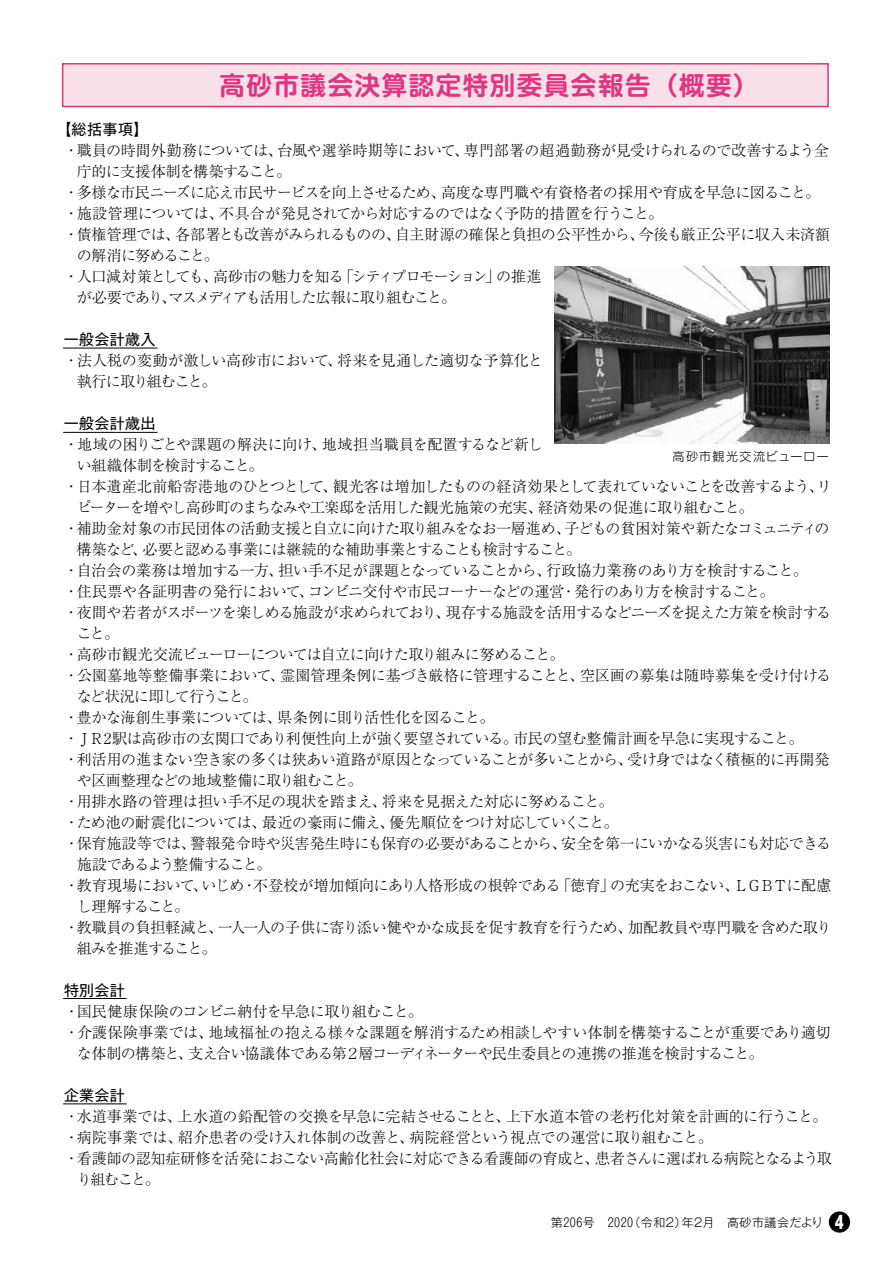
<style>
.page{position:relative;width:893px;height:1263px;background:#fff}
.page>*{position:absolute;margin:0;border:0;box-sizing:border-box;transform-origin:0 0}
.t1{font:700 25.5px "Shin M Go Pro De";letter-spacing:.06em;color:#e03582}
.t2{font:700 18px "Gothic MB101 Pro";color:#fff}
.t3{font:300 15px/21px "Ryumin Pro";letter-spacing:-.03em;color:#000}
.t4{font:300 15px/21px "Ryumin Pro";letter-spacing:-.055em;color:#000}
.t5{font:300 15px/21px "Ryumin Pro";letter-spacing:-.01em;color:#000}
.t6{font:300 15px "Ryumin Pro";letter-spacing:-.005em;color:#000}
.t7{font:300 15px/21px "Ryumin Pro";letter-spacing:-.08em;color:#000}
.t8{font:300 15px "Ryumin Pro";letter-spacing:-.06em;color:#000}
.t9{font:300 15px "Ryumin Pro";letter-spacing:-.05em;color:#000}
.t10{font:300 15px "Ryumin Pro";letter-spacing:.005em;color:#000}
.t11{font:300 15px "Ryumin Pro";color:#000}
.t12{font:15px "Gothic MB101 Pro";letter-spacing:.02em;color:#000}
.t13{font:300 15px "Ryumin Pro";letter-spacing:-.105em;color:#000}
.t14{font:300 12px "Gothic MB101 Pro";letter-spacing:.04em;color:#000}
.t15{font:300 12px "Shin Go Pr 5";letter-spacing:.095em;color:#000}
</style>
<div class="page">
<div style="left:63px;top:64px;width:765px;height:43px;background:#f9e0e9"></div>
<div style="left:62px;top:63px;width:767px;height:44px;border:2px solid #e03582"></div>
<img style="left:555px;top:266px;width:275px;height:177px">
<hr style="left:63px;top:348px;width:95px;height:1px;background:#000">
<hr style="left:63px;top:432px;width:95px;height:1px;background:#000">
<hr style="left:63px;top:998px;width:64px;height:1px;background:#000">
<hr style="left:63px;top:1103px;width:64px;height:1px;background:#000">
<div style="left:829px;top:1211px;width:21px;height:21px;background:#000;border-radius:50%"></div>
<p class="t12" style="left:56px;top:117px;width:93px">【総括事項【</p>
<h1 class="t1" style="left:220px;top:65px;width:541px">高砂市議会決算認定特別委員会報告（概要(</h1>
<p class="t3" style="left:464px;top:138px;width:366px">専門部署の超過勤務が見受けられるので改善するよう全</p>
<p class="t3" style="left:277px;top:138px;width:193px">台風や選挙時期等において、</p>
<p class="t3" style="left:77px;top:138px;width:216px;text-indent:-13px">・職員の時間外勤務については、庁的に支援体制を構築すること。</p>
<p class="t8" style="left:77px;top:180px;width:370px">多様な市民ニーズに応え市民サービスを向上させるため、</p>
<p class="t3" style="left:441px;top:180px;width:381px">高度な専門職や有資格者の採用や育成を早急に図ること。</p>
<p class="t3" style="left:64px;top:180px;width:16px">・</p>
<p class="t3" style="left:219px;top:201px;width:445px">不具合が発見されてから対応するのではなく予防的措置を行うこと。</p>
<p class="t3" style="left:77px;top:201px;width:148px">施設管理については、</p>
<p class="t3" style="left:64px;top:201px;width:16px">・</p>
<p class="t4" style="left:175px;top:222px;width:227px">各部署とも改善がみられるものの、</p>
<p class="t5" style="left:395px;top:222px;width:250px">自主財源の確保と負担の公平性から、</p>
<p class="t3" style="left:638px;top:222px;width:193px">今後も厳正公平に収入未済額</p>
<p class="t3" style="left:77px;top:222px;width:144px;text-indent:-13px">・債権管理では、<br>の解消に努めること。</p>
<p class="t3" style="left:213px;top:264px;width:132px">高砂市の魅力を知る</p>
<p class="t7" style="left:77px;top:264px;width:381px;text-indent:-13px">・人口減対策としても、<br>が必要でありマスメディアも活用した広報に取り組むこと。</p>
<p class="t3" style="left:496px;top:264px;width:47px">の推進</p>
<p class="t3" style="left:485px;top:264px;width:16px">」</p>
<p class="t3" style="left:339px;top:264px;width:16px">「</p>
<p class="t13" style="left:352px;top:264px;width:138px">シティプロモーション</p>
<p class="t3" style="left:161px;top:285px;width:16px">、</p>
<p class="t12" style="left:64px;top:327px;width:93px">一般会計歳入</p>
<p class="t3" style="left:337px;top:348px;width:207px">将来を見通した適切な予算化と</p>
<p class="t3" style="left:77px;top:348px;width:267px;text-indent:-13px">・法人税の変動が激しい高砂市において、執行に取り組むこと。</p>
<p class="t12" style="left:64px;top:411px;width:93px">一般会計歳出</p>
<p class="t11" style="left:322px;top:432px;width:222px">地域担当職員を配置するなど新し</p>
<p class="t5" style="left:77px;top:432px;width:251px;text-indent:-13px">・地域の困りごとや課題の解決に向け、い組織体制を検討すること。</p>
<p class="t15" style="left:672px;top:446px;width:158px">高砂市観光交流ビューロー</p>
<p class="t3" style="left:333px;top:474px;width:500px">観光客は増加したものの経済効果として表れていないことを改善するようリ、</p>
<p class="t6" style="left:64px;top:474px;width:275px">・日本遺産北前船寄港地のひとつとして、</p>
<p class="t4" style="left:77px;top:495px;width:467px">ピーターを増やし高砂町のまちなみや工楽邸を活用した観光施策の充実、</p>
<p class="t3" style="left:538px;top:495px;width:217px">経済効果の促進に取り組むこと。</p>
<p class="t3" style="left:142px;top:516px;width:440px;text-indent:-78px">・補助金対象の市民団体の活動支援と自立に向けた取り組みをなお一層進め、必要と認める事業には継続的な補助事業とすることも検討すること。</p>
<p class="t7" style="left:564px;top:516px;width:267px">子どもの貧困対策や新たなコミュニティの</p>
<p class="t3" style="left:77px;top:537px;width:72px">構築など、</p>
<p class="t11" style="left:77px;top:558px;width:208px">自治会の業務は増加する一方、</p>
<p class="t4" style="left:279px;top:558px;width:274px">担い手不足が課題となっていることから、</p>
<p class="t3" style="left:546px;top:558px;width:263px">行政協力業務のあり方を検討すること。</p>
<p class="t3" style="left:64px;top:558px;width:16px">・</p>
<p class="t10" style="left:77px;top:579px;width:238px">住民票や各証明書の発行において、</p>
<p class="t9" style="left:561px;top:579px;width:215px">・発行のあり方を検討すること。</p>
<p class="t3" style="left:308px;top:579px;width:258px">コンビニ交付や市民コーナーなどの運営</p>
<p class="t3" style="left:64px;top:579px;width:16px">・</p>
<p class="t3" style="left:446px;top:600px;width:387px">現存する施設を活用するなどニーズを捉えた方策を検討する</p>
<p class="t3" style="left:77px;top:600px;width:489px;text-indent:-13px">・夜間や若者がスポーツを楽しめる施設が求められており、<br>こと。<br>高砂市観光交流ビューローについては自立に向けた取り組みに努めること。</p>
<p class="t3" style="left:64px;top:642px;width:16px">・</p>
<p class="t5" style="left:580px;top:663px;width:253px">空区画の募集は随時募集を受け付ける</p>
<p class="t10" style="left:64px;top:663px;width:222px">・公園墓地等整備事業において、</p>
<p class="t4" style="left:77px;top:684px;width:182px">など状況に即して行うこと。</p>
<p class="t5" style="left:280px;top:663px;width:305px">霊園管理条例に基づき厳格に管理することと、</p>
<p class="t3" style="left:77px;top:705px;width:206px">豊かな海創生事業については、</p>
<p class="t3" style="left:277px;top:705px;width:218px">県条例に則り活性化を図ること。</p>
<p class="t3" style="left:64px;top:705px;width:16px">・</p>
<p class="t3" style="left:64px;top:726px;width:16px">・</p>
<p class="t3" style="left:77px;top:726px;width:442px">ＪＲ2駅は高砂市の玄関口であり利便性向上が強く要望されている。</p>
<p class="t3" style="left:513px;top:726px;width:292px">市民の望む整備計画を早急に実現すること。</p>
<p class="t4" style="left:64px;top:747px;width:570px">・利活用の進まない空き家の多くは狭あい道路が原因となっていることが多いことから、</p>
<p class="t3" style="left:77px;top:768px;width:287px">や区画整理などの地域整備に取り組むこと。</p>
<p class="t3" style="left:382px;top:789px;width:233px">将来を見据えた対応に努めること。</p>
<p class="t3" style="left:627px;top:747px;width:204px">受け身ではなく積極的に再開発</p>
<p class="t6" style="left:77px;top:789px;width:311px">用排水路の管理は担い手不足の現状を踏まえ、</p>
<p class="t3" style="left:64px;top:789px;width:16px">・</p>
<p class="t3" style="left:262px;top:810px;width:134px">最近の豪雨に備え、</p>
<p class="t3" style="left:390px;top:810px;width:230px">優先順位をつけ対応していくこと。</p>
<p class="t3" style="left:77px;top:810px;width:191px">ため池の耐震化については、</p>
<p class="t3" style="left:64px;top:810px;width:16px">・</p>
<p class="t3" style="left:77px;top:831px;width:196px;text-indent:-13px">・保育施設等では、<br>施設であるよう整備すること。</p>
<p class="t3" style="left:190px;top:831px;width:378px">警報発令時や災害発生時にも保育の必要があることから、</p>
<p class="t9" style="left:561px;top:831px;width:272px">安全を第一にいかなる災害にも対応できる</p>
<p class="t6" style="left:253px;top:873px;width:309px">不登校が増加傾向にあり人格形成の根幹である</p>
<p class="t3" style="left:556px;top:873px;width:60px">「徳育」</p>
<p class="t3" style="left:64px;top:873px;width:132px;text-align:center">・教育現場においてし理解すること。</p>
<p class="t8" style="left:610px;top:873px;width:130px">の充実をおこない、</p>
<p class="t3" style="left:202px;top:873px;width:44px">いじめ</p>
<p class="t3" style="left:242px;top:873px;width:16px">・</p>
<p class="t3" style="left:192px;top:873px;width:16px">、</p>
<p class="t13" style="left:734px;top:873px;width:99px">ＬＧＢＴに配慮</p>
<p class="t3" style="left:64px;top:915px;width:160px;text-align:center">・教職員の負担軽減と、組みを推進すること。</p>
<p class="t12" style="left:64px;top:978px;width:62px">特別会計</p>
<p class="t3" style="left:77px;top:999px;width:348px">国民健康保険のコンビニ納付を早急に取り組むこと。</p>
<p class="t3" style="left:218px;top:915px;width:416px">一人一人の子供に寄り添い健やかな成長を促す教育を行うため、</p>
<p class="t3" style="left:628px;top:915px;width:205px">加配教員や専門職を含めた取り</p>
<p class="t3" style="left:64px;top:999px;width:16px">・</p>
<p class="t4" style="left:188px;top:1020px;width:577px;text-indent:-124px">・介護保険事業では、<br>支え合い協議体である第２層コーディネーターや民生委員との連携の推進を検討すること。</p>
<p class="t3" style="left:208px;top:1020px;width:624px">地域福祉の抱える様々な課題を解消するため相談しやすい体制を構築することが重要であり適切</p>
<p class="t3" style="left:77px;top:1041px;width:117px">な体制の構築と、</p>
<p class="t12" style="left:64px;top:1083px;width:62px">企業会計</p>
<p class="t3" style="left:77px;top:1104px;width:106px">水道事業では、</p>
<p class="t3" style="left:506px;top:1104px;width:322px">上下水道本管の老朽化対策を計画的に行うこと。</p>
<p class="t3" style="left:177px;top:1104px;width:334px">上水道の鉛配管の交換を早急に完結させることと、</p>
<p class="t3" style="left:64px;top:1104px;width:16px">・</p>
<p class="t6" style="left:178px;top:1125px;width:237px">紹介患者の受け入れ体制の改善と、</p>
<p class="t3" style="left:77px;top:1125px;width:107px">病院事業では、</p>
<p class="t3" style="left:409px;top:1125px;width:305px">病院経営という視点での運営に取り組むこと。</p>
<p class="t3" style="left:64px;top:1125px;width:16px">・</p>
<p class="t4" style="left:595px;top:1146px;width:239px">患者さんに選ばれる病院となるよう取</p>
<p class="t3" style="left:77px;top:1146px;width:524px;text-indent:-13px">・看護師の認知症研修を活発におこない高齢化社会に対応できる看護師の育成と、り組むこと。</p>
<p class="t14" style="left:628px;top:1212px;width:196px">（令和2 年） 2月　高砂市議会だより</p>
<p class="t14" style="left:551px;top:1212px;width:84px">第206号　2020</p>
<p class="t2" style="left:835px;top:1207px;width:10px">4</p>
</div>
